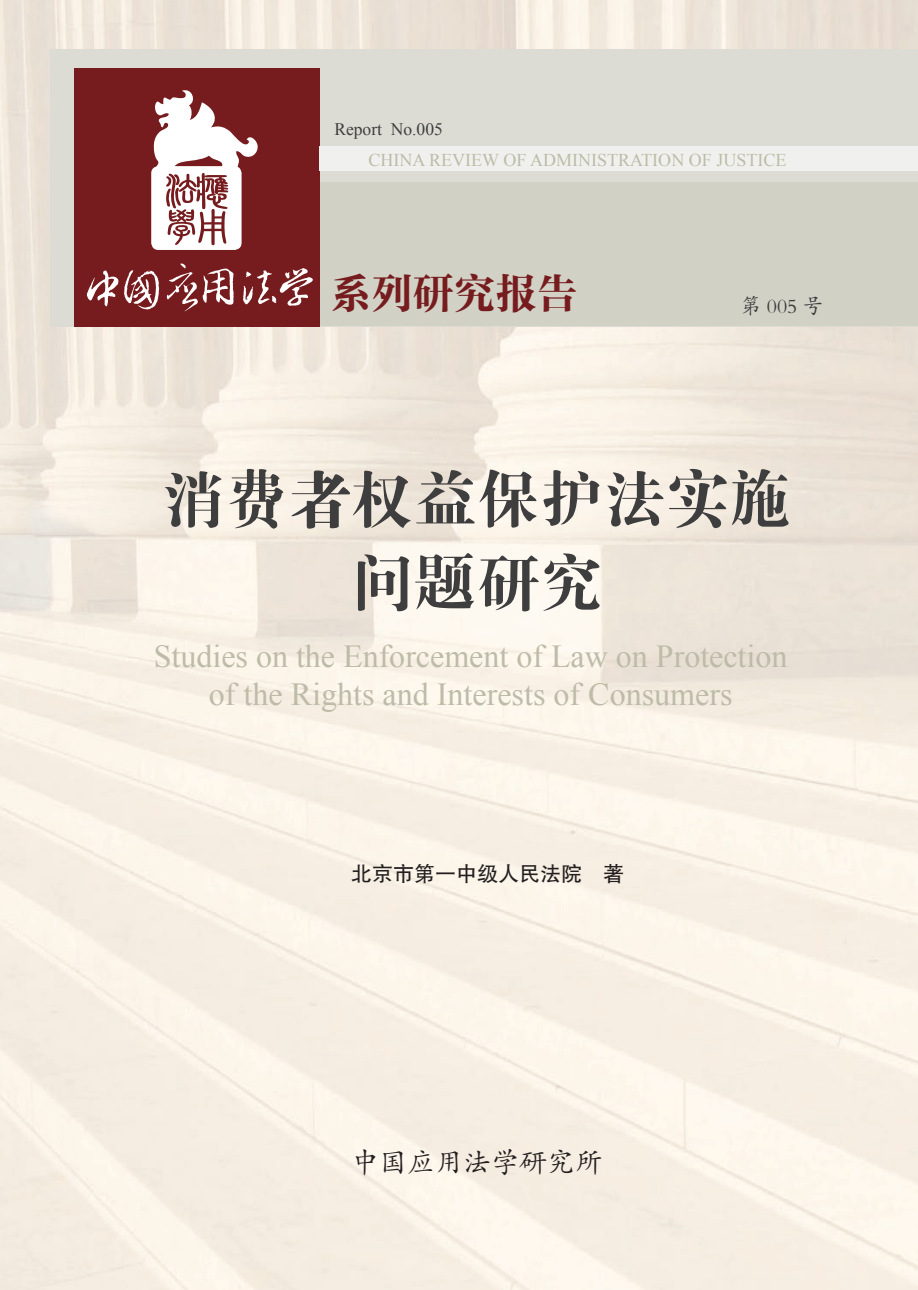
<style>
.page{position:relative;width:918px;height:1290px;background:#fff}
.page>*{position:absolute;margin:0;border:0;box-sizing:border-box;transform-origin:0 0}
.t1{font:63px/84px "FZDBSK GBK1 0";color:#3e3e3f;text-align:center}
.t2{font:42.7px "FZCYSK GBK1 0";letter-spacing:.02em;color:#761c1e;scale:.95 1}
.t3{font:32.02px/38.5px "Times New Roman";color:#bdbca8;text-align:center}
.t4{font:28px "FZKTK GBK1 0";color:#231f20}
.t5{font:21px "FZHTK GBK1 0";color:#231f20}
.t6{font:21px "FZKTK GBK1 0";color:#3e3e3f}
.t7{font:18.03px "Times New Roman";color:#bdbca8}
.t8{font:17.5px "Times New Roman";color:#3e3e3f}
</style>
<div class="page">
<img style="left:0;top:0;width:95px;height:1290px">
<img style="left:95px;top:0;width:823px;height:50px">
<div style="left:50px;top:50px;width:868px;height:277px;background:#dcdcd4"></div>
<div style="left:200px;top:182px;width:718px;height:144px;background:#d2d1c6"></div>
<div style="left:74px;top:68px;width:246px;height:259px;background:#761c1e"></div>
<div style="left:320px;top:146px;width:598px;height:25px;background:#f0f1ee"></div>
<svg style="left:167px;top:263px;width:67px;height:48px"></svg>
<svg style="left:243px;top:268px;width:70px;height:38px"></svg>
<svg style="left:124px;top:270px;width:35px;height:40px"></svg>
<svg style="left:87px;top:270px;width:31px;height:36px"></svg>
<svg style="left:153px;top:90px;width:105px;height:77px"></svg>
<div style="left:151px;top:166px;width:91px;height:84px;background:#fff;border-radius:7px"></div>
<svg style="left:166px;top:173px;width:62px;height:72px"></svg>
<p class="t8" style="left:334px;top:117px;width:110px">Report No.005</p>
<p class="t7" style="left:368px;top:148px;width:419px">CHINA REVIEW OF ADMINISTRATION OF JUSTICE</p>
<h2 class="t2" style="left:330px;top:270px;width:261px">系列研究报告</h2>
<p class="t6" style="left:740px;top:295px;width:85px">第 005 号</p>
<h1 class="t1" style="left:162px;top:460px;width:632px">消费者权益保护法实施问题研究</h1>
<p class="t3" style="left:154px;top:636px;width:635px">Studies on the Enforcement of Law on Protection of the Rights and Interests of Consumers</p>
<p class="t5" style="left:351px;top:862px;width:275px">北京市第一中级人民法院　著</p>
<p class="t4" style="left:351px;top:1148px;width:254px">中国应用法学研究所</p>
</div>
